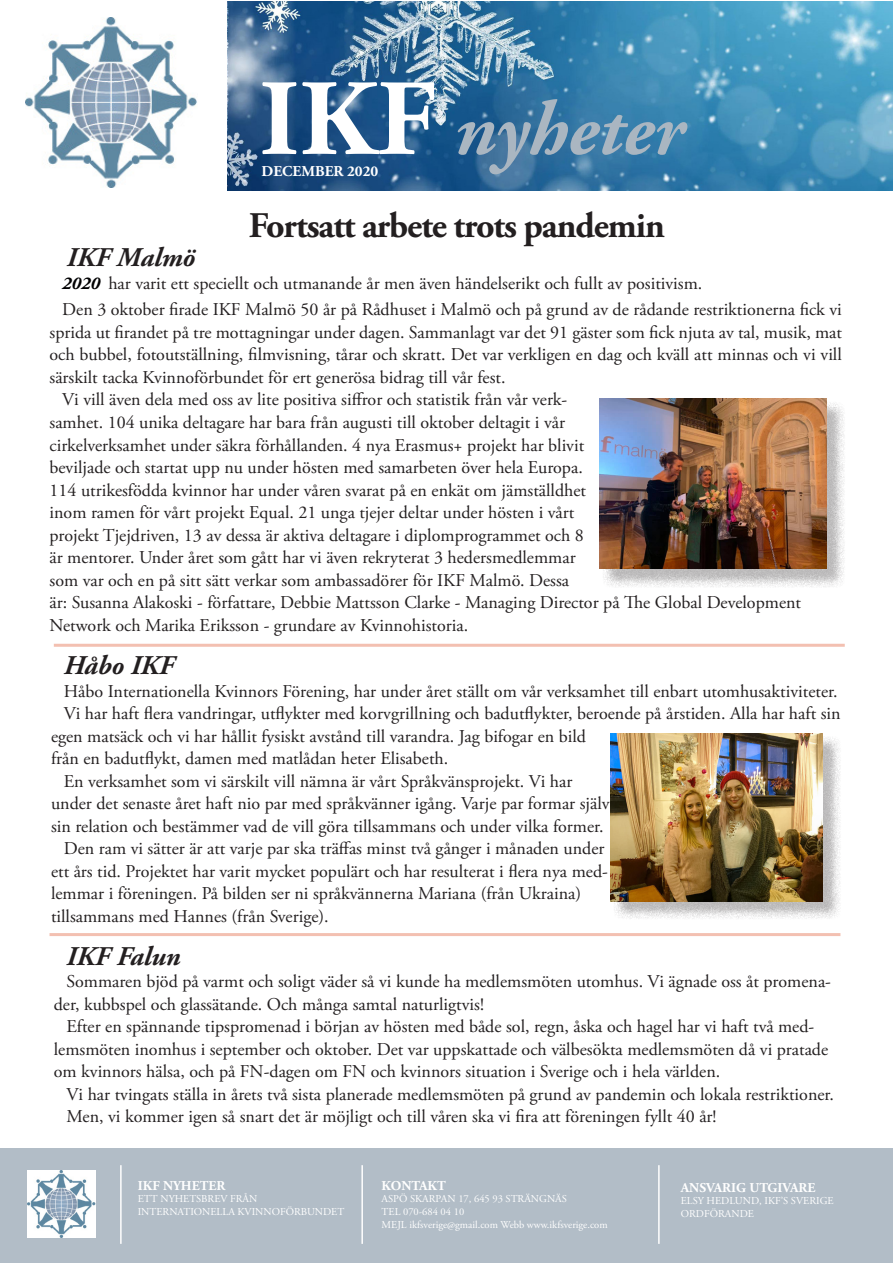
<style>
.page{position:relative;width:893px;height:1263px;background:#fff}
.page>*{position:absolute;margin:0;border:0;box-sizing:border-box;transform-origin:0 0}
.t1{font:italic 700 76.5px "Adobe Garamond Pro";color:#aab6c1}
.t2{font:700 36px "Adobe Garamond Pro";letter-spacing:-.03em;color:#231f20}
.t3{font:italic 700 27px "Adobe Garamond Pro";color:#231f20}
.t4{font:18px/22.5px "Adobe Garamond Pro";color:#231f20}
.t5{font:700 15px "Adobe Garamond Pro";color:#fff}
.t6{font:700 13.5px "Adobe Garamond Pro";color:#fff}
.t7{font:10.5px "Adobe Garamond Pro";color:#fff}
.s1{font-style:normal;font-size:108px;color:#fff}
.s2{font-weight:700;font-style:italic;color:#000002}
</style>
<div class="page">
<img style="left:227px;top:1px;width:666px;height:189px">
<div style="left:0;top:1148px;width:893px;height:115px;background:#b2bdc7"></div>
<img style="left:26px;top:17px;width:171px;height:171px">
<img style="left:27px;top:1170px;width:68px;height:68px">
<hr style="left:361px;top:1165px;width:2px;height:79px;background:#fff">
<hr style="left:658px;top:1165px;width:2px;height:79px;background:#fff">
<hr style="left:120px;top:1165px;width:2px;height:79px;background:#fff">
<div style="left:602px;top:401px;width:243px;height:186px;background:#231f20;opacity:.33"></div>
<img style="left:600px;top:399px;width:227px;height:170px">
<div style="left:613px;top:736px;width:229px;height:184px;background:#231f20;opacity:.33"></div>
<img style="left:610px;top:734px;width:213px;height:167px">
<hr style="left:54px;top:644px;width:791px;height:3px;background:#f3c0b1">
<hr style="left:50px;top:933px;width:790px;height:3px;background:#f3c0b1">
<p class="t1" style="left:259px;top:85px;width:426px"><span class="s1">IKF</span> nyheter</p>
<p class="t2" style="left:249px;top:204px;width:418px">Fortsatt arbete trots pandemin</p>
<p class="t5" style="left:261px;top:162px;width:118px">DECEMBER 2020</p>
<p class="t3" style="left:67px;top:242px;width:130px">IKF Malmö</p>
<p class="t4" style="left:62px;top:272px;width:642px"><span class="s2">2020</span> har varit ett speciellt och utmanande år men även händelserikt och fullt av positivism.</p>
<p class="t4" style="left:50px;top:299px;width:794px;text-align:justify;text-indent:13px">Den 3 oktober firade IKF Malmö 50 år på Rådhuset i Malmö och på grund av de rådande restriktionerna fick vi sprida ut firandet på tre mottagningar under dagen. Sammanlagt var det 91 gäster som fick njuta av tal, musik, mat och bubbel, fotoutställning, filmvisning, tårar och skratt. Det var verkligen en dag och kväll att minnas och vi vill särskilt tacka Kvinnoförbundet för ert generösa bidrag till vår fest.</p>
<p class="t4" style="left:50px;top:389px;width:753px;text-indent:13px">Vi vill även dela med oss av lite positiva siffror och statistik från vår verk-<br>samhet. 104 unika deltagare har bara från augusti till oktober deltagit i vår<br>cirkelverksamhet under säkra förhållanden. 4 nya Erasmus+ projekt har blivit<br>beviljade och startat upp nu under hösten med samarbeten över hela Europa.<br>114 utrikesfödda kvinnor har under våren svarat på en enkät om jämställdhet<br>inom ramen för vårt projekt Equal. 21 unga tjejer deltar under hösten i vårt<br>projekt Tjejdriven, 13 av dessa är aktiva deltagare i diplomprogrammet och 8<br>är mentorer. Under året som gått har vi även rekryterat 3 hedersmedlemmar<br>som var och en på sitt sätt verkar som ambassadörer för IKF Malmö. Dessa<br>är: Susanna Alakoski - författare, Debbie Mattsson Clarke - Managing Director på The Global Development Network och Marika Eriksson - grundare av Kvinnohistoria.</p>
<p class="t3" style="left:64px;top:650px;width:112px">Håbo IKF</p>
<p class="t4" style="left:64px;top:681px;width:775px">Håbo Internationella Kvinnors Förening, har under året ställt om vår verksamhet till enbart utomhusaktiviteter.</p>
<p class="t4" style="left:51px;top:703px;width:791px;text-indent:13px">Vi har haft flera vandringar, utflykter med korvgrillning och badutflykter, beroende på årstiden. Alla har haft sin egen matsäck och vi har hållit fysiskt avstånd till varandra. Jag bifogar en bild<br>från en badutflykt, damen med matlådan heter Elisabeth.</p>
<p class="t4" style="left:51px;top:771px;width:560px;text-indent:13px">En verksamhet som vi särskilt vill nämna är vårt Språkvänsprojekt. Vi har under det senaste året haft nio par med språkvänner igång. Varje par formar själv sin relation och bestämmer vad de vill göra tillsammans och under vilka former.</p>
<p class="t4" style="left:51px;top:838px;width:558px;text-indent:13px">Den ram vi sätter är att varje par ska träffas minst två gånger i månaden under ett års tid. Projektet har varit mycket populärt och har resulterat i flera nya med&shy;lemmar i föreningen. På bilden ser ni språkvännerna Mariana (från Ukraina) tillsammans med Hannes (från Sverige).</p>
<p class="t3" style="left:67px;top:940px;width:115px">IKF Falun</p>
<p class="t4" style="left:54px;top:971px;width:779px;text-indent:13px">Sommaren bjöd på varmt och soligt väder så vi kunde ha medlemsmöten utomhus. Vi ägnade oss åt promena&shy;der, kubbspel och glassätande. Och många samtal naturligtvis!</p>
<p class="t4" style="left:54px;top:1016px;width:776px;text-indent:13px">Efter en spännande tipspromenad i början av hösten med både sol, regn, åska och hagel har vi haft två med&shy;lemsmöten inomhus i september och oktober. Det var uppskattade och välbesökta medlemsmöten då vi pratade om kvinnors hälsa, och på FN-dagen om FN och kvinnors situation i Sverige och i hela världen.</p>
<p class="t4" style="left:67px;top:1083px;width:769px">Vi har tvingats ställa in årets två sista planerade medlemsmöten på grund av pandemin och lokala restriktioner.</p>
<p class="t4" style="left:67px;top:1106px;width:651px">Men, vi kommer igen så snart det är möjligt och till våren ska vi fira att föreningen fyllt 40 år!</p>
<p class="t6" style="left:138px;top:1178px;width:89px">IKF NYHETER</p>
<p class="t7" style="left:138px;top:1193px;width:121px">ETT NYHETSBREV FRÅN</p>
<p class="t7" style="left:138px;top:1205px;width:208px">INTERNATIONELLA KVINNOFÖRBUNDET</p>
<p class="t6" style="left:382px;top:1178px;width:66px">KONTAKT</p>
<p class="t7" style="left:382px;top:1193px;width:187px">ASPÖ SKARPAN 17, 645 93 STRÄNGNÄS</p>
<p class="t7" style="left:382px;top:1205px;width:84px">TEL 070-684 04 10</p>
<p class="t7" style="left:382px;top:1218px;width:227px">MEJL ikfsverige@gmail.com Webb www.ikfsverige.com</p>
<p class="t6" style="left:681px;top:1179px;width:136px">ANSVARIG UTGIVARE</p>
<p class="t7" style="left:681px;top:1195px;width:154px">ELSY HEDLUND, IKF’S SVERIGE</p>
<p class="t7" style="left:681px;top:1207px;width:75px">ORDFÖRANDE</p>
</div>
